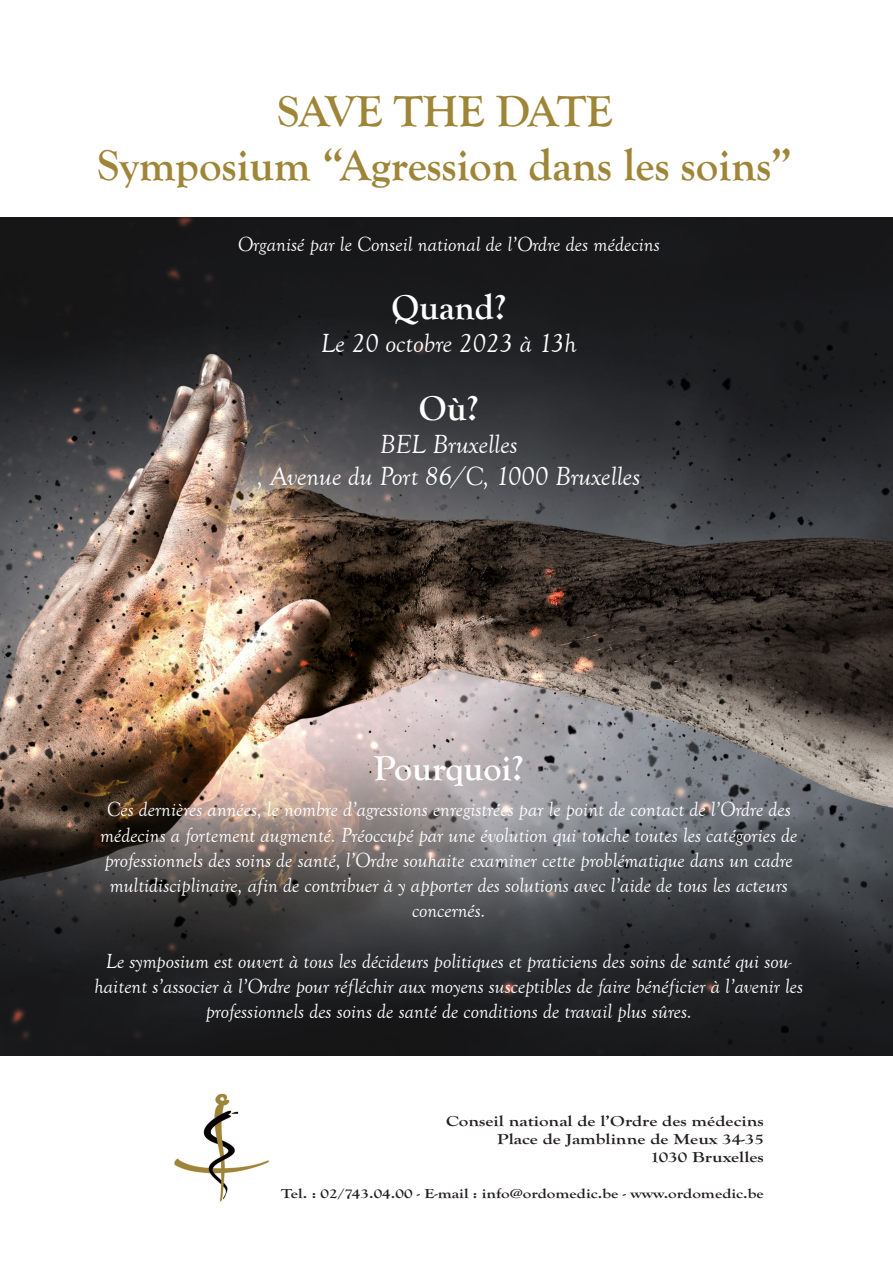
<style>
.page{position:relative;width:893px;height:1263px;background:#fff}
.page>*{position:absolute;margin:0;border:0;box-sizing:border-box;transform-origin:0 0}
.t1{font:700 45px "Goudy Old Style T";color:#9f8538}
.t2{font:700 36px "Goudy Old Style T";color:#fff}
.t3{font:italic 27px "Goudy Old Style T";color:#fff}
.t4{font:italic 21px/25.2px "Goudy Old Style T";color:#fff;text-align:center}
.t5{font:700 15px "Goudy Old Style T";color:#231f20;scale:1.27 1}
.t6{font:700 13.5px "Goudy Old Style T";color:#231f20;scale:1.27 1}
</style>
<div class="page">
<img style="left:174px;top:1093px;width:96px;height:109px">
<img style="left:0;top:218px;width:893px;height:837px">
<p class="t1" style="left:277px;top:86px;width:337px">SAVE THE DATE</p>
<p class="t1" style="left:97px;top:140px;width:696px">Symposium “Agression dans les soins”</p>
<p class="t4" style="left:238px;top:232px;width:423px">Organisé par le Conseil national de l’Ordre des médecins</p>
<p class="t2" style="left:391px;top:287px;width:116px">Quand?</p>
<p class="t3" style="left:321px;top:328px;width:257px">Le 20 octobre 2023 à 13h</p>
<p class="t2" style="left:419px;top:388px;width:61px">Où?</p>
<p class="t3" style="left:380px;top:429px;width:139px">BEL Bruxelles</p>
<p class="t3" style="left:257px;top:462px;width:384px">, Avenue du Port 86/C, 1000 Bruxelles</p>
<p class="t2" style="left:374px;top:748px;width:151px">Pourquoi?</p>
<p class="t4" style="left:100px;top:797px;width:699px">Ces dernières années, le nombre d’agressions enregistrées par le point de contact de l’Ordre des médecins a fortement augmenté. Préoccupé par une évolution qui touche toutes les catégories de professionnels des soins de santé, l’Ordre souhaite examiner cette problématique dans un cadre multidisciplinaire, afin de contribuer à y apporter des solutions avec l’aide de tous les acteurs concernés.</p>
<p class="t4" style="left:95px;top:949px;width:710px">Le symposium est ouvert à tous les décideurs politiques et praticiens des soins de santé qui sou&shy;haitent s’associer à l’Ordre pour réfléchir aux moyens susceptibles de faire bénéficier à l’avenir les professionnels des soins de santé de conditions de travail plus sûres.</p>
<p class="t5" style="left:446px;top:1113px;width:252px">Conseil national de l’Ordre des médecins</p>
<p class="t5" style="left:497px;top:1131px;width:212px">Place de Jamblinne de Meux 34-35</p>
<p class="t5" style="left:650px;top:1149px;width:91px">1030 Bruxelles</p>
<p class="t6" style="left:281px;top:1186px;width:382px">Tel. : 02/743.04.00 - E-mail : info@ordomedic.be - www.ordomedic.be</p>
</div>
